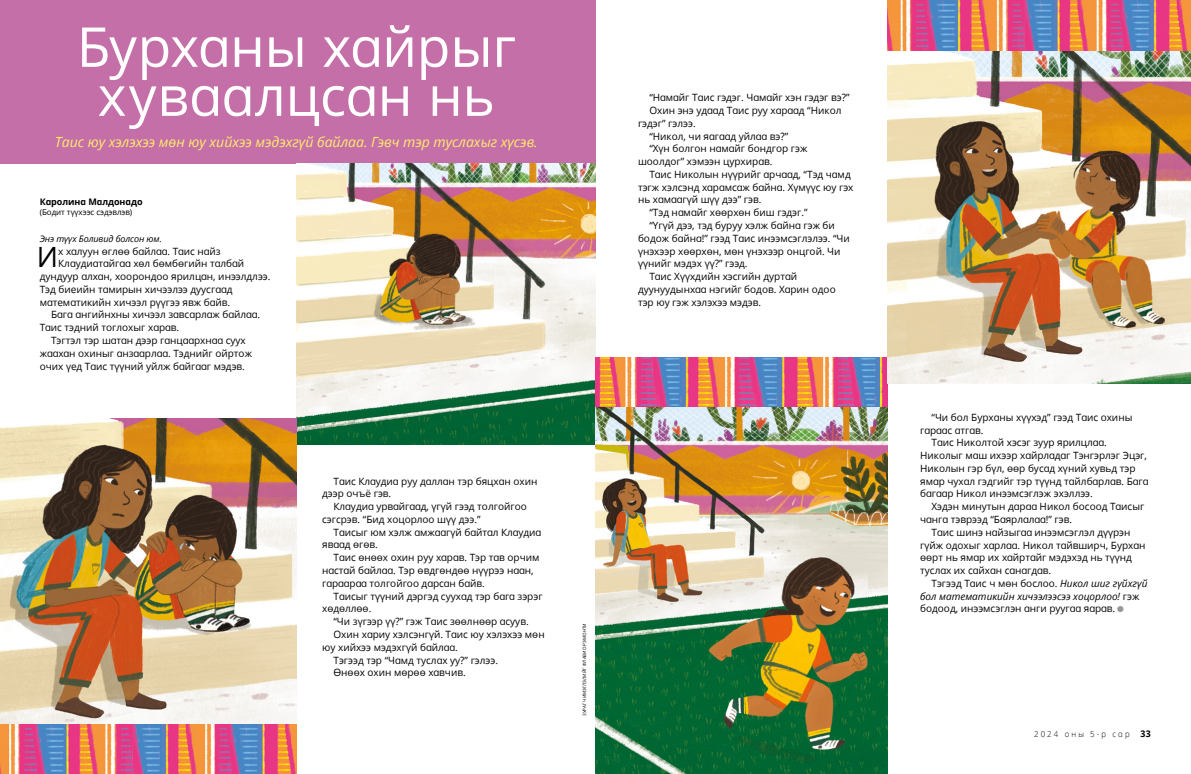
<style>
.page{position:relative;width:1191px;height:774px;background:#fff}
.page>*{position:absolute;margin:0;border:0;box-sizing:border-box;transform-origin:0 0}
.h1_REVLA_title{font:55px/49px "Dots Solidlds Lat";letter-spacing:-.005em;color:#fff;text-align:center}
.p1_first{font:27.9px "Dots Solidlds Lat";color:#000}
.t1{font:italic 14px "Dots Solidlds Lat";color:#ffec69}
.p1{font:10px/12.8px "Dots Solidlds Lat";color:#000}
.p1_first-2{font:10px "Dots Solidlds Lat";color:#000}
.p1_bio{font:italic 9px "Dots Solidlds Lat";letter-spacing:-.01em;color:#000}
.p1_author-name{font:700 9px "Dots Solidlds Lat";letter-spacing:-.005em;color:#000}
.t2{font:300 8.2px "Dots Solidlds Lat";letter-spacing:.28em;color:#000;scale:.95 1}
.p1_author-role{font:8px "Dots Solidlds Lat";letter-spacing:-.005em;color:#000}
.t3{font:4.5px "Dots Solidlds Lat";color:#000}
.s1{font-style:italic}
.s2{font-family:"Ding P Ilds Dpi";font-size:8.5px;color:#969798}
.s3{font-weight:700;font-size:9.2px}
</style>
<div class="page">
<div style="left:0;top:0;width:596px;height:163px;background:#c56fa9"></div>
<img style="left:296px;top:163px;width:299px;height:281px">
<img style="left:0;top:419px;width:297px;height:355px">
<img style="left:596px;top:407px;width:291px;height:367px">
<svg style="left:595px;top:444px;width:33px;height:28px"></svg>
<img style="left:595px;top:357px;width:292px;height:50px">
<img style="left:887px;top:50px;width:304px;height:334px">
<img style="left:887px;top:0;width:304px;height:50px">
<p class="h1_REVLA_title" style="left:77px;top:23px;width:441px">Бурханы хайрыг хуваалцсан нь</p>
<p class="t1" style="left:55px;top:132px;width:484px">Таис юу хэлэхээ мөн юу хийхээ мэдэхгүй байлаа. Гэвч тэр туслахыг хүсэв.</p>
<p class="p1_author-name" style="left:40px;top:195px;width:104px">Каролина Малдонадо</p>
<p class="p1_author-role" style="left:40px;top:207px;width:94px">(Бодит түүхээс сэдэвлэв)</p>
<p class="p1_bio" style="left:40px;top:232px;width:124px">Энэ түүх Боливид болсон юм.</p>
<p class="p1_first" style="left:37px;top:237px;width:23px">И</p>
<p class="p1_first-2" style="left:58px;top:244px;width:164px">х халуун өглөө байлаа. Таис найз</p>
<p class="p1_first-2" style="left:58px;top:256px;width:187px">Клаудиатайгаа хөл бөмбөгийн талбай</p>
<p class="p1_first-2" style="left:40px;top:269px;width:232px">дундуур алхан, хоорондоо ярилцан, инээлдлээ.</p>
<p class="p1_first-2" style="left:40px;top:282px;width:194px">Тэд биеийн тамирын хичээлээ дуусгаад</p>
<p class="p1_first-2" style="left:40px;top:295px;width:192px">математикийн хичээл рүүгээ явж байв.</p>
<p class="p1" style="left:40px;top:308px;width:222px;text-indent:11px">Бага ангийнхны хичээл завсарлаж байлаа.<br>Таис тэдний тоглохыг харав.</p>
<p class="p1" style="left:40px;top:334px;width:214px;text-indent:11px">Тэгтэл тэр шатан дээр ганцаархнаа суух жаахан охиныг анзаарлаа. Тэднийг ойртож очих үед Таис түүний уйлж байгааг мэдэв.</p>
<p class="p1" style="left:322px;top:475px;width:217px;text-indent:11px">Таис Клаудиа руу даллан тэр бяцхан охин дээр очъё гэв.</p>
<p class="p1" style="left:322px;top:500px;width:206px;text-indent:11px">Клаудиа урвайгаад, үгүй гээд толгойгоо сэгсрэв. “Бид хоцорлоо шүү дээ.”</p>
<p class="p1" style="left:322px;top:526px;width:221px;text-indent:11px">Таисыг юм хэлж амжаагүй байтал Клаудиа яваад өгөв.</p>
<p class="p1" style="left:322px;top:551px;width:219px;text-indent:11px">Таис өнөөх охин руу харав. Тэр тав орчим настай байлаа. Тэр өвдгөндөө нүүрээ наан, гараараа толгойгоо дарсан байв.</p>
<p class="p1" style="left:322px;top:590px;width:222px;text-indent:11px">Таисыг түүний дэргэд суухад тэр бага зэрэг хөдөллөө.</p>
<p class="p1" style="left:333px;top:615px;width:197px">“Чи зүгээр үү?” гэж Таис зөөлнөөр асуув.</p>
<p class="p1" style="left:322px;top:628px;width:224px;text-indent:11px">Охин хариу хэлсэнгүй. Таис юу хэлэхээ мөн юу хийхээ мэдэхгүй байлаа.</p>
<p class="p1" style="left:333px;top:653px;width:166px">Тэгээд тэр “Чамд туслах уу?” гэлээ.</p>
<p class="p1" style="left:333px;top:666px;width:134px">Өнөөх охин мөрөө хавчив.</p>
<p class="t3" style="left:581px;top:716px;width:94px;rotate:-90deg">ЗУРАГ ЧИМЭГЛЭЛИЙГ ФЛАВИО РЭМОНТИ</p>
<p class="p1" style="left:649px;top:91px;width:202px">“Намайг Таис гэдэг. Чамайг хэн гэдэг вэ?”</p>
<p class="p1" style="left:638px;top:104px;width:205px;text-indent:11px">Охин энэ удаад Таис руу хараад “Никол гэдэг” гэлээ.</p>
<p class="p1" style="left:649px;top:130px;width:140px">“Никол, чи яагаад уйлаа вэ?”</p>
<p class="p1" style="left:638px;top:142px;width:171px;text-indent:11px">“Хүн болгон намайг бондгор гэж шоолдог” хэмээн цурхирав.</p>
<p class="p1" style="left:638px;top:168px;width:217px;text-indent:11px">Таис Николын нүүрийг арчаад, “Тэд чамд тэгж хэлсэнд харамсаж байна. Хүмүүс юу гэх нь хамаагүй шүү дээ” гэв.</p>
<p class="p1" style="left:649px;top:206px;width:160px">“Тэд намайг хөөрхөн биш гэдэг.”</p>
<p class="p1" style="left:638px;top:219px;width:213px;text-indent:11px">“Үгүй дээ, тэд буруу хэлж байна гэж би бодож байна!” гээд Таис инээмсэглэлээ. “Чи үнэхээр хөөрхөн, мөн үнэхээр онцгой. Чи үүнийг мэдэх үү?” гээд.</p>
<p class="p1" style="left:638px;top:270px;width:199px;text-indent:11px">Таис Хүүхдийн хэсгийн дуртай дуунуудынхаа нэгийг бодов. Харин одоо тэр юу гэж хэлэхээ мэдэв.</p>
<p class="p1" style="left:920px;top:411px;width:214px;text-indent:11px">“Чи бол Бурханы хүүхэд” гээд Таис охины гараас атгав.</p>
<p class="p1" style="left:920px;top:436px;width:230px;text-indent:11px">Таис Николтой хэсэг зуур ярилцлаа.<br>Николыг маш ихээр хайрладаг Тэнгэрлэг Эцэг, Николын гэр бүл, өөр бусад хүний хувьд тэр ямар чухал гэдгийг тэр түүнд тайлбарлав. Бага багаар Никол инээмсэглэж эхэллээ.</p>
<p class="p1" style="left:920px;top:500px;width:226px;text-indent:11px">Хэдэн минутын дараа Никол босоод Таисыг чанга тэврээд “Баярлалаа!” гэв.</p>
<p class="p1" style="left:920px;top:526px;width:227px;text-indent:11px">Таис шинэ найзыгаа инээмсэглэл дүүрэн гүйж одохыг харлаа. Никол тайвширч, Бурхан өөрт нь ямар их хайртайг мэдэхэд нь түүнд туслах их сайхан санагдав.</p>
<p class="p1" style="left:920px;top:577px;width:229px;text-indent:11px">Тэгээд Таис ч мөн бослоо. <span class="s1">Никол шиг гүйхгүй бол математикийн хичээлээсээ хоцорлоо!</span> гэж бодоод, инээмсэглэн анги руугаа яарав. <span class="s2">●</span></p>
<p class="t2" style="left:1034px;top:728px;width:124px">2024 оны 5-р сар <span class="s3">33</span></p>
</div>
